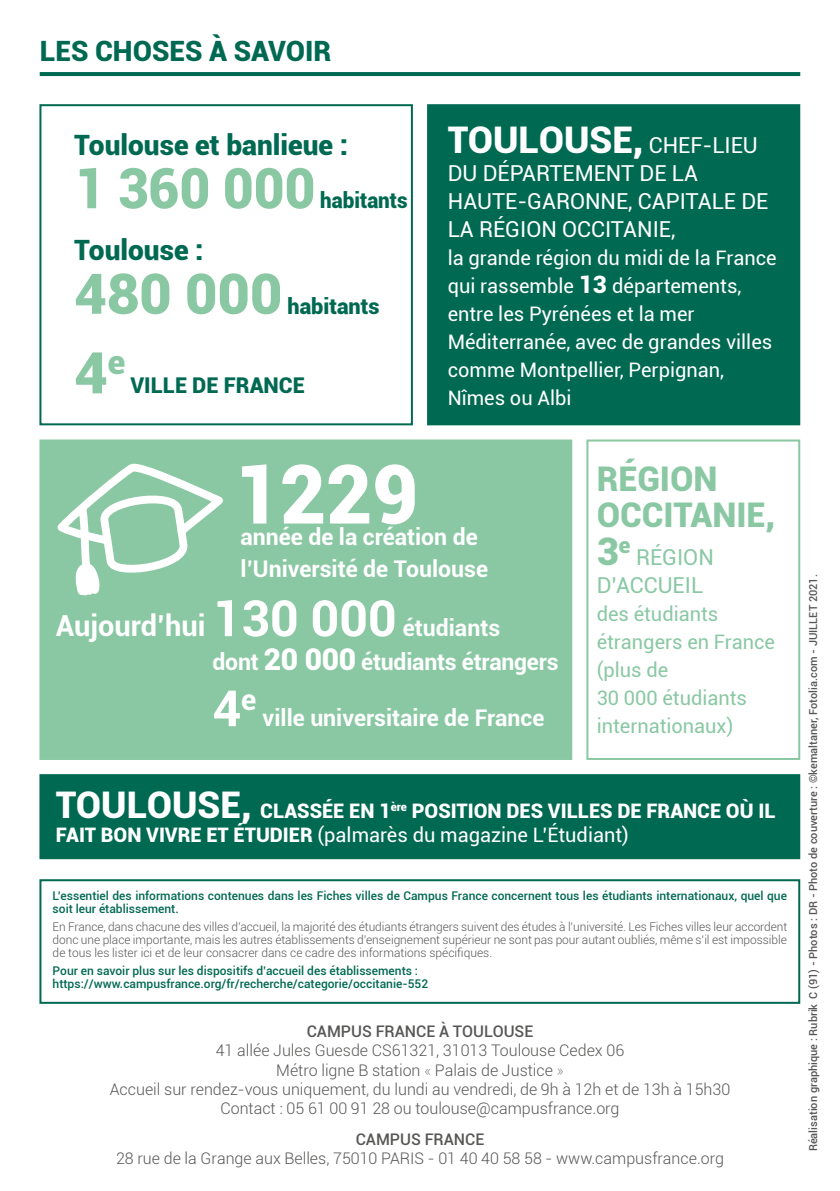
<style>
.page{position:relative;width:840px;height:1191px;background:#fff}
.page>*{position:absolute;margin:0;border:0;box-sizing:border-box;transform-origin:0 0}
._4{font:900 82px "Roboto";color:#fff}
.D_texte{font:900 57.6px "Roboto";color:#8ac8a4}
.D_texte-2{font:900 56px "Roboto";color:#8ac8a4;scale:.95 1}
.D_texte-3{font:900 56px "Roboto";color:#8ac8a4}
._4-2{font:700 50px "Roboto";color:#fff}
.D_texte-4{font:900 38px "Roboto";color:#8ac8a4}
.D_texte-5{font:900 36.8px "Roboto";color:#fff}
.D_texte-6{font:900 34px/36px "Roboto";color:#8ac8a4}
._4-3{font:700 29px "Roboto";color:#fff}
._4-4{font:900 28px "Roboto";color:#006952}
.D_1_titre_partie_3{font:900 28px "Roboto";color:#006952}
._4-5{font:700 23px/32px "Roboto";color:#fff}
.D_texte-7{font:22px/28px "Roboto";color:#fff}
.D_texte-8{font:22px/28px "Roboto";color:#8ac8a4}
.D_texte-9{font:900 21.8px "Roboto";color:#006952}
.D_texte-10{font:900 21.8px "Roboto";color:#006952;scale:.95 1}
.D_texte-11{font:20px/28px "Roboto";color:#fff}
.D_texte-12{font:900 20px/24px "Roboto";color:#fff}
.D_texte-13{font:20px/28px "Roboto";color:#8ac8a4}
.light_gris{font:300 16px/19.2px "Roboto";color:#575756;text-align:center}
.light_gris-2{font:500 16px "Roboto";color:#575756}
.D_texte-14{font:300 12px/13px "Roboto";color:#575756;text-align:justify}
.D_texte-15{font:500 12px/13px "Roboto";color:#006952}
.light_gris-3{font:500 11px "Roboto";color:#575756}
.s1{font-weight:400;font-size:22px}
.s2{font-weight:900;font-size:24px}
.s3{font-size:50px}
.s4{font-size:23px}
.s5{font-weight:900;font-size:30px}
.s6{font-size:36.8px}
.s7{font-weight:400}
.s8{font-weight:100}
</style>
<div class="page">
<svg style="left:39px;top:104px;width:374px;height:322px"></svg>
<div style="left:427px;top:104px;width:372px;height:321px;background:#006952"></div>
<div style="left:39px;top:439px;width:533px;height:321px;background:#8ac8a4"></div>
<div style="left:39px;top:774px;width:760px;height:85px;background:#006952"></div>
<hr style="left:40px;top:72px;width:759px;height:4px;background:#006952">
<svg style="left:48px;top:465px;width:185px;height:136px"></svg>
<svg style="left:586px;top:439px;width:214px;height:321px"></svg>
<svg style="left:39px;top:879px;width:761px;height:125px"></svg>
<p class="D_1_titre_partie_3" style="left:40px;top:31px;width:293px">LES CHOSES À SAVOIR</p>
<p class="_4-4" style="left:74px;top:125px;width:275px">Toulouse et banlieue :</p>
<p class="D_texte-2" style="left:74px;top:149px;width:255px">1 360 000</p>
<p class="D_texte-10" style="left:320px;top:185px;width:93px">habitants</p>
<p class="_4-4" style="left:74px;top:230px;width:131px">Toulouse :</p>
<p class="D_texte-3" style="left:74px;top:254px;width:209px">480 000</p>
<p class="D_texte-9" style="left:287px;top:290px;width:93px">habitants</p>
<p class="D_texte" style="left:74px;top:332px;width:52px">4<sup>e</sup></p>
<p class="D_texte-9" style="left:130px;top:370px;width:176px">VILLE DE FRANCE</p>
<p class="D_texte-5" style="left:447px;top:113px;width:311px">TOULOUSE, <span class="s1">CHEF-LIEU</span></p>
<p class="D_texte-7" style="left:447px;top:158px;width:322px">DU DÉPARTEMENT DE LA<br>HAUTE-GARONNE, CAPITALE DE<br>LA RÉGION OCCITANIE,</p>
<p class="D_texte-11" style="left:447px;top:243px;width:330px">la grande région du midi de la France qui rassemble <span class="s2">13</span> départements, entre les Pyrénées et la mer<br>Méditerranée, avec de grandes villes comme Montpellier, Perpignan,<br>Nîmes ou Albi</p>
<p class="_4" style="left:234px;top:436px;width:186px">1229</p>
<p class="_4-5" style="left:240px;top:519px;width:249px">année de la création de l’Université de Toulouse</p>
<p class="_4-3" style="left:56px;top:605px;width:446px">Aujourd’hui <span class="s3">130 000</span> <span class="s4">étudiants</span></p>
<p class="_4-5" style="left:212px;top:645px;width:347px">dont <span class="s5">20 000</span> étudiants étrangers</p>
<p class="_4-2" style="left:212px;top:673px;width:45px">4<sup>e</sup></p>
<p class="_4-5" style="left:262px;top:701px;width:283px">ville universitaire de France</p>
<p class="D_texte-6" style="left:596px;top:460px;width:180px">RÉGION<br>OCCITANIE,</p>
<p class="D_texte-4" style="left:596px;top:525px;width:35px">3<sup>e</sup></p>
<p class="D_texte-8" style="left:596px;top:542px;width:119px;text-indent:39px">RÉGION<br>D’ACCUEIL</p>
<p class="D_texte-13" style="left:596px;top:599px;width:180px">des étudiants étrangers en France (plus de<br>30 000 étudiants internationaux)</p>
<p class="D_texte-12" style="left:56px;top:798px;width:721px"><span class="s6">TOULOUSE,</span> CLASSÉE EN 1<sup>ère</sup> POSITION DES VILLES DE FRANCE OÙ IL<br>FAIT BON VIVRE ET ÉTUDIER <span class="s7">(palmarès du magazine L’Étudiant)</span></p>
<p class="D_texte-15" style="left:53px;top:889px;width:735px">L’essentiel des informations contenues dans les Fiches villes de Campus France concernent tous les étudiants internationaux, quel que soit leur établissement.</p>
<p class="D_texte-14" style="left:53px;top:920px;width:735px">En France, dans chacune des villes d’accueil, la majorité des étudiants étrangers suivent des études à l’université. Les Fiches villes leur accordent donc une place importante, mais les autres établissements d’enseignement supérieur ne sont pas pour autant oubliés, même s’il est impossible de tous les lister ici et de leur consacrer dans ce cadre des informations spécifiques.</p>
<p class="D_texte-15" style="left:53px;top:964px;width:377px">Pour en savoir plus sur les dispositifs d’accueil des établissements : https://www.campusfrance.org/fr/recherche/categorie/occitanie-552</p>
<p class="light_gris-2" style="left:306px;top:1020px;width:228px">CAMPUS FRANCE À TOULOUSE</p>
<p class="light_gris" style="left:216px;top:1040px;width:410px">41 allée Jules Guesde CS61321, 31013 Toulouse Cedex 06<br>Métro ligne B station <span class="s8">«</span> Palais de Justice <span class="s8">»</span></p>
<p class="light_gris" style="left:110px;top:1079px;width:621px">Accueil sur rendez-vous uniquement, du lundi au vendredi, de 9h à 12h et de 13h à 15h30<br>Contact : 05 61 00 91 28 ou toulouse@campusfrance.org</p>
<p class="light_gris-2" style="left:355px;top:1127px;width:130px">CAMPUS FRANCE</p>
<p class="light_gris" style="left:116px;top:1148px;width:609px">28 rue de la Grange aux Belles, 75010 PARIS - 01 40 40 58 58 - www.campusfrance.org</p>
<p class="light_gris-3" style="left:805px;top:1151px;width:578px;rotate:-90deg">Réalisation graphique : Rubrik C (91) - Photos : DR - Photo de couverture : ©kemaltaner, Fotolia.com - JUILLET 2021.</p>
</div>
